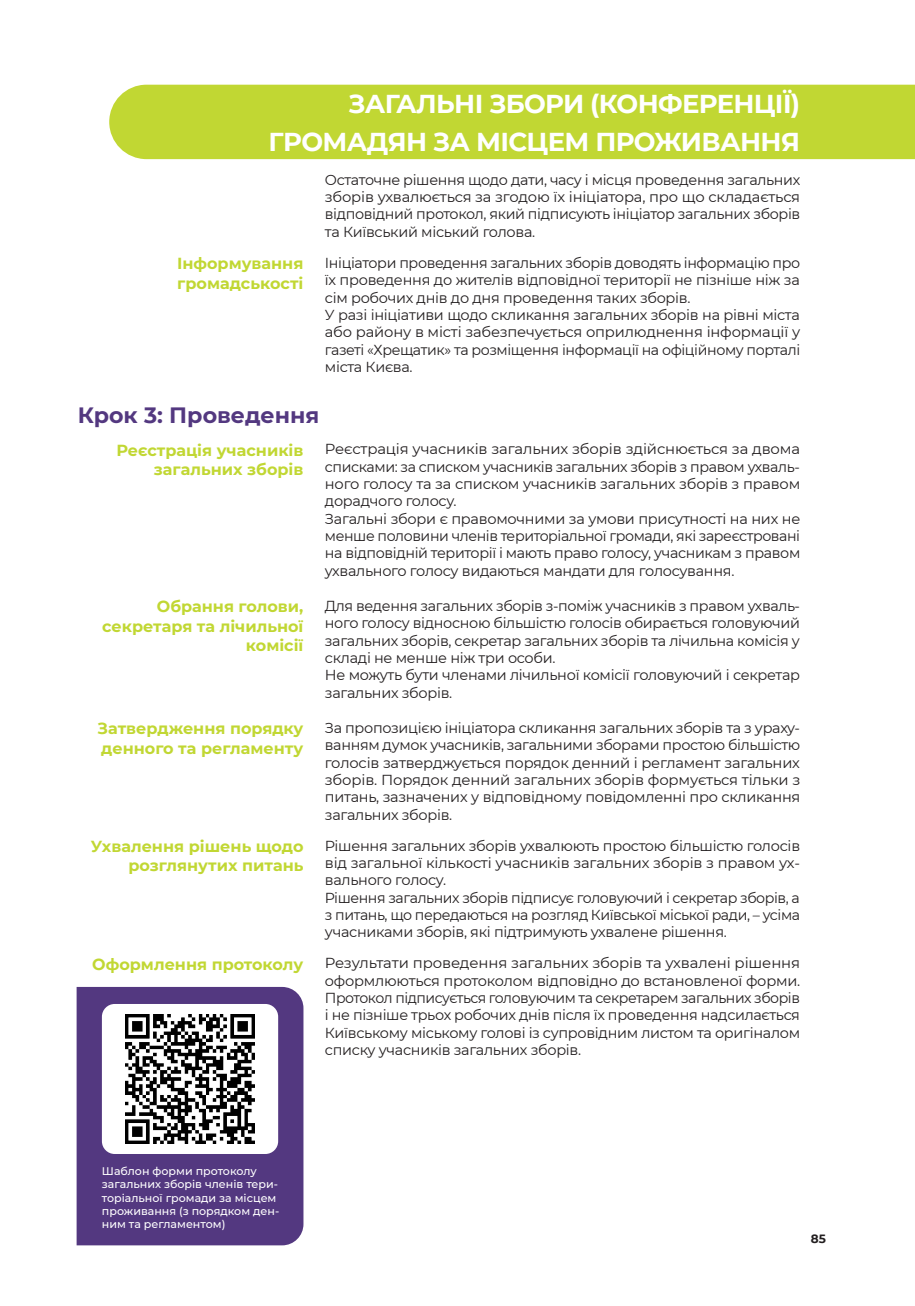
<style>
.page{position:relative;width:915px;height:1306px;background:#fff}
.page>*{position:absolute;margin:0;border:0;box-sizing:border-box;transform-origin:0 0}
.колонтекст{font:700 25.8px/37.5px "Montserrat";letter-spacing:-.025em;color:#fff;text-align:right}
.Подзаг_1{font:700 22.2px "Montserrat";color:#533880}
.подзаг_2{font:700 16.05px/19.2px "Montserrat";color:#c1d733;text-align:right}
.основной_текст{font:14.4px/17.4px "Montserrat";letter-spacing:-.02em;color:#231f20;text-align:justify}
.t1{font:700 12px "Montserrat";color:#231f20}
.текст_QR{font:500 11.1px/13.4px "Montserrat";color:#fff}
</style>
<div class="page">
<div style="left:109px;top:85px;width:805px;height:74px;background:#c1d733"></div>
<div style="left:77px;top:986px;width:226px;height:259px;background:#533880"></div>
<div style="left:102px;top:1003px;width:176px;height:150px;background:#fff;border-radius:13px"></div>
<img style="left:126px;top:1014px;width:128px;height:129px">
<p class="колонтекст" style="left:268px;top:84px;width:532px">ЗАГАЛЬНІ ЗБОРИ (КОНФЕРЕНЦІЇ)<br>ГРОМАДЯН ЗА МІСЦЕМ ПРОЖИВАННЯ</p>
<p class="подзаг_2" style="left:177px;top:253px;width:128px;text-align:left">Інформування громадськості</p>
<p class="основной_текст" style="left:325px;top:170px;width:476px">Остаточне рішення щодо дати, часу і місця проведення загальних зборів ухвалюється за згодою їх ініціатора, про що складається відповідний протокол, який підписують ініціатор загальних зборів та Київський міський голова.</p>
<p class="основной_текст" style="left:325px;top:253px;width:476px">Ініціатори проведення загальних зборів доводять інформацію про їх проведення до жителів відповідної території не пізніше ніж за сім робочих днів до дня проведення таких зборів.</p>
<p class="основной_текст" style="left:325px;top:305px;width:477px">У разі ініціативи щодо скликання загальних зборів на рівні міста або району в місті забезпечується оприлюднення інформації у газеті «Хрещатик» та розміщення інформації на офіційному порталі міста Києва.</p>
<p class="Подзаг_1" style="left:78px;top:399px;width:243px">Крок 3: Проведення</p>
<p class="подзаг_2" style="left:116px;top:439px;width:188px">Реєстрація учасників загальних зборів</p>
<p class="основной_текст" style="left:325px;top:440px;width:476px">Реєстрація учасників загальних зборів здійснюється за двома списками: за списком учасників загальних зборів з правом ухваль&shy;ного голосу та за списком учасників загальних зборів з правом дорадчого голосу.</p>
<p class="основной_текст" style="left:325px;top:509px;width:476px">Загальні збори є правомочними за умови присутності на них не менше половини членів територіальної громади, які зареєстровані на відповідній території і мають право голосу, учасникам з правом ухвального голосу видаються мандати для голосування.</p>
<p class="подзаг_2" style="left:102px;top:596px;width:203px">Обрання голови, секретаря та лічильної комісії</p>
<p class="основной_текст" style="left:325px;top:596px;width:476px">Для ведення загальних зборів з-поміж учасників з правом ухваль&shy;ного голосу відносною більшістю голосів обирається головуючий загальних зборів, секретар загальних зборів та лічильна комісія у складі не менше ніж три особи.</p>
<p class="основной_текст" style="left:325px;top:666px;width:476px">Не можуть бути членами лічильної комісії головуючий і секретар загальних зборів.</p>
<p class="подзаг_2" style="left:97px;top:718px;width:207px;text-align:left">Затвердження порядку денного та регламенту</p>
<p class="основной_текст" style="left:325px;top:718px;width:476px">За пропозицією ініціатора скликання загальних зборів та з ураху&shy;ванням думок учасників, загальними зборами простою більшістю голосів затверджується порядок денний і регламент загальних зборів. Порядок денний загальних зборів формується тільки з питань, зазначених у відповідному повідомленні про скликання загальних зборів.</p>
<p class="подзаг_2" style="left:91px;top:836px;width:214px">Ухвалення рішень щодо розглянутих питань</p>
<p class="основной_текст" style="left:325px;top:836px;width:476px">Рішення загальних зборів ухвалюють простою більшістю голосів від загальної кількості учасників загальних зборів з правом ух&shy;вального голосу.</p>
<p class="основной_текст" style="left:325px;top:888px;width:476px">Рішення загальних зборів підписує головуючий і секретар зборів, а з питань, що передаються на розгляд Київської міської ради, – усіма учасниками зборів, які підтримують ухвалене рішення.</p>
<p class="подзаг_2" style="left:92px;top:953px;width:212px">Оформлення протоколу</p>
<p class="основной_текст" style="left:325px;top:954px;width:476px">Результати проведення загальних зборів та ухвалені рішення оформлюються протоколом відповідно до встановленої форми.<br>Протокол підписується головуючим та секретарем загальних зборів і не пізніше трьох робочих днів після їх проведення надсилається Київському міському голові із супровідним листом та оригіналом списку учасників загальних зборів.</p>
<p class="текст_QR" style="left:102px;top:1164px;width:179px">Шаблон форми протоколу загальних зборів членів тери&shy;торіальної громади за місцем проживання (з порядком ден&shy;ним та регламентом)</p>
<p class="t1" style="left:810px;top:1230px;width:17px">85</p>
</div>
